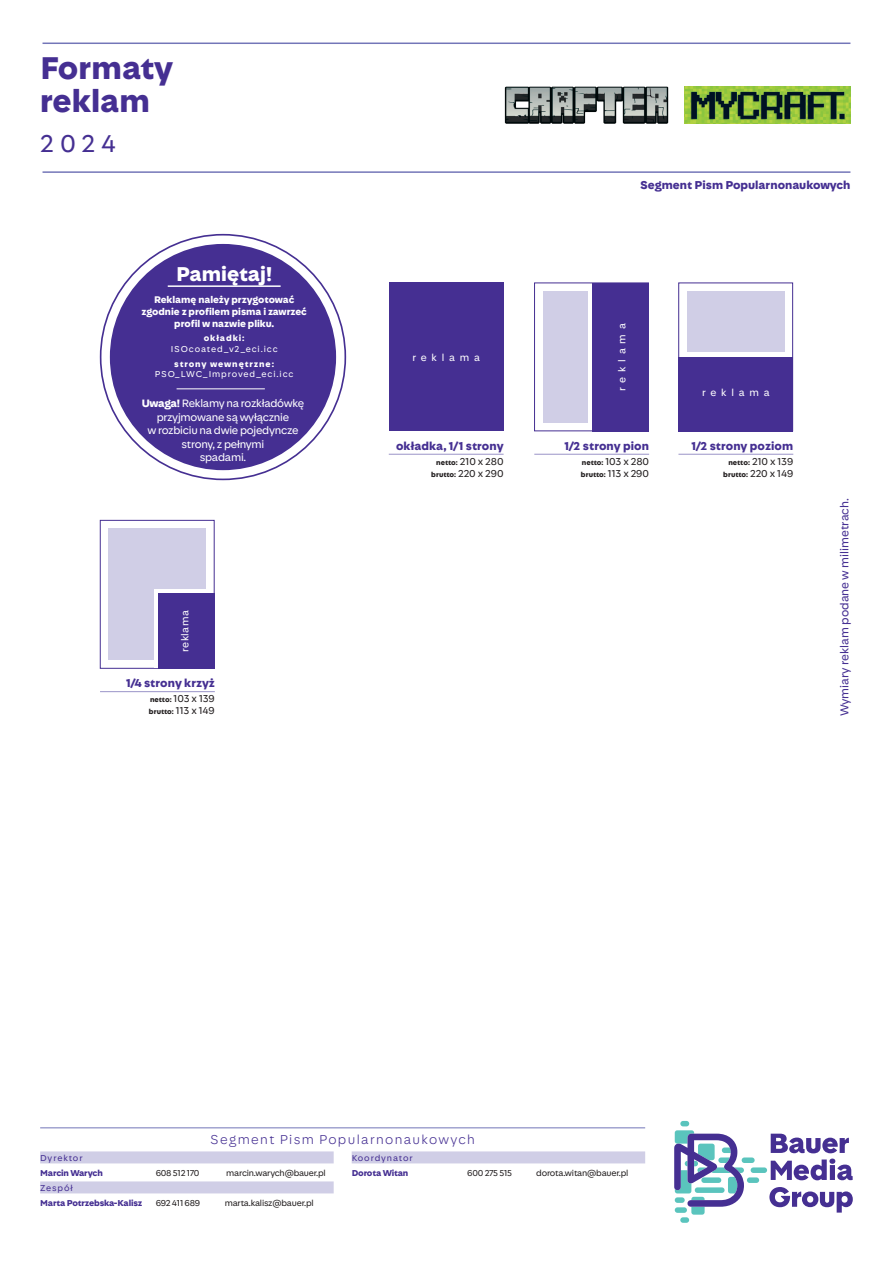
<style>
.page{position:relative;width:893px;height:1263px;background:#fff}
.page>*{position:absolute;margin:0;border:0;box-sizing:border-box;transform-origin:0 0}
.headCennikowy_1{font:700 33px "Bauer Media Sans";color:#452f92}
.t1{font:25.5px "Bauer Media Sans";color:#452f92}
.t2{font:700 21px "Bauer Media Sans";color:#fff}
.t3{font:300 13.5px "Bauer Media Sans";letter-spacing:.1em;color:#452f92}
.t4{font:700 12px "Bauer Media Sans";color:#452f92}
.t5{font:12px "Bauer Media Sans";color:#452f92}
.t6{font:11.25px/13.5px "Bauer Media Sans";letter-spacing:-.02em;color:#fff;text-align:center}
.t7{font:10.5px "Bauer Media Sans";letter-spacing:-.005em;color:#231f20}
.headCennikowy_1-2{font:10.5px "Bauer Media Sans";letter-spacing:.455em;color:#fff}
.headCennikowy_1-3{font:10.5px "Bauer Media Sans";letter-spacing:.05em;color:#fff}
.t8{font:700 10.2px/12.1px "Bauer Media Sans";color:#fff;text-align:center}
.t9{font:9px "Bauer Media Sans";letter-spacing:-.02em;color:#231f20}
.headCennikowy_1-4{font:9px/10.8px "Bauer Media Sans";letter-spacing:.095em;color:#fff;text-align:center}
.t10{font:700 9px "Bauer Media Sans";letter-spacing:-.015em;color:#452f92}
.t11{font:9px "Bauer Media Sans";letter-spacing:.1em;color:#452f92}
.headCennikowy_1-5{font:700 9px "Bauer Media Sans";letter-spacing:.095em;color:#fff}
.t12{font:700 7.5px "Bauer Media Sans";letter-spacing:-.01em;color:#231f20}
.s1{font-weight:700}
.s2{font-weight:700;font-size:7.5px}
.s3{font-weight:400;font-size:10.5px}
</style>
<div class="page">
<img style="left:504px;top:86px;width:165px;height:38px">
<img style="left:685px;top:87px;width:165px;height:36px">
<div style="left:40px;top:1151px;width:294px;height:12px;background:#d0cee6"></div>
<div style="left:40px;top:1181px;width:294px;height:12px;background:#d0cee6"></div>
<div style="left:352px;top:1151px;width:293px;height:12px;background:#d0cee6"></div>
<hr style="left:40px;top:1127px;width:605px;height:1px;background:#7376b8">
<svg style="left:771px;top:1134px;width:82px;height:46px"></svg>
<svg style="left:769px;top:1187px;width:84px;height:25px"></svg>
<div style="left:747px;top:1177px;width:12px;height:6px;background:#5ac4bd;border-radius:3px"></div>
<div style="left:742px;top:1157px;width:13px;height:6px;background:#5ac4bd;border-radius:3px"></div>
<div style="left:751px;top:1167px;width:16px;height:6px;background:#5ac4bd;border-radius:3px"></div>
<div style="left:680px;top:1217px;width:9px;height:6px;background:#5ac4bd;border-radius:3px"></div>
<div style="left:680px;top:1121px;width:9px;height:5px;background:#5ac4bd;border-radius:3px"></div>
<svg style="left:674px;top:1130px;width:70px;height:85px"></svg>
<hr style="left:43px;top:171px;width:807px;height:2px;background:#7376b8">
<hr style="left:43px;top:43px;width:807px;height:1px;background:#7376b8">
<div style="left:389px;top:282px;width:115px;height:149px;background:#452f92"></div>
<hr style="left:389px;top:454px;width:115px;height:1px;background:#9a94c8">
<div style="left:543px;top:291px;width:97px;height:132px;background:#d0cee6"></div>
<div style="left:534px;top:282px;width:115px;height:149px;border:1px solid #452f92"></div>
<svg style="left:588px;top:286px;width:5px;height:144px"></svg>
<div style="left:593px;top:283px;width:56px;height:148px;background:#452f92"></div>
<hr style="left:534px;top:454px;width:115px;height:1px;background:#9a94c8">
<div style="left:687px;top:291px;width:98px;height:132px;background:#d0cee6"></div>
<div style="left:678px;top:282px;width:115px;height:149px;border:1px solid #452f92"></div>
<div style="left:681px;top:353px;width:109px;height:78px;background:#fff"></div>
<div style="left:678px;top:357px;width:115px;height:74px;background:#452f92"></div>
<hr style="left:678px;top:454px;width:115px;height:1px;background:#9a94c8">
<div style="left:108px;top:528px;width:98px;height:132px;background:#d0cee6"></div>
<div style="left:100px;top:520px;width:115px;height:149px;border:1px solid #452f92"></div>
<div style="left:154px;top:589px;width:58px;height:78px;background:#fff"></div>
<div style="left:158px;top:593px;width:57px;height:76px;background:#452f92"></div>
<hr style="left:100px;top:691px;width:115px;height:1px;background:#9a94c8">
<div style="left:110px;top:244px;width:226px;height:226px;background:#452f92;border-radius:50%"></div>
<hr style="left:168px;top:285px;width:113px;height:2px;background:#fff">
<hr style="left:177px;top:388px;width:88px;height:1px;background:#fff">
<p class="headCennikowy_1" style="left:40px;top:47px;width:134px">Formaty</p>
<p class="headCennikowy_1" style="left:40px;top:80px;width:111px">reklam</p>
<h2 class="t1" style="left:40px;top:128px;width:77px">2024</h2>
<p class="t2" style="left:176px;top:261px;width:97px">Pamiętaj!</p>
<p class="t8" style="left:141px;top:293px;width:167px">Reklamę należy przygotować zgodnie z profilem pisma i zawrzeć profil w nazwie pliku.</p>
<p class="headCennikowy_1-4" style="left:171px;top:333px;width:108px"><span class="s1">okładki:<br></span>ISOcoated_v2_eci.icc</p>
<p class="headCennikowy_1-5" style="left:174px;top:358px;width:101px">strony wewnętrzne:</p>
<p class="headCennikowy_1-4" style="left:155px;top:369px;width:140px">PSO_LWC_Improved_eci.icc</p>
<p class="t6" style="left:142px;top:397px;width:164px"><span class="s1">Uwaga!</span> Reklamy na rozkładówkę przyjmowane są wyłącznie<br>w rozbiciu na dwie pojedyncze strony, z pełnymi<br>spadami.</p>
<p class="headCennikowy_1-3" style="left:179px;top:652px;width:44px;rotate:-90deg">reklama</p>
<p class="t4" style="left:126px;top:676px;width:90px">1/4 strony krzyż</p>
<p class="t7" style="left:150px;top:692px;width:66px"><span class="s2">netto:</span> 103 x 139</p>
<p class="t12" style="left:149px;top:707px;width:67px">brutto: <span class="s3">113 x 149</span></p>
<p class="headCennikowy_1-2" style="left:412px;top:351px;width:69px">reklama</p>
<p class="t4" style="left:396px;top:438px;width:109px">okładka, 1/1 strony</p>
<p class="t7" style="left:436px;top:455px;width:69px"><span class="s2">netto:</span> 210 x 280</p>
<p class="t12" style="left:431px;top:470px;width:74px">brutto: <span class="s3">220 x 290</span></p>
<p class="t4" style="left:640px;top:178px;width:212px">Segment Pism Popularnonaukowych</p>
<p class="headCennikowy_1-2" style="left:616px;top:391px;width:69px;rotate:-90deg">reklama</p>
<p class="headCennikowy_1-2" style="left:702px;top:386px;width:69px">reklama</p>
<p class="t4" style="left:565px;top:438px;width:86px">1/2 strony pion</p>
<p class="t7" style="left:582px;top:455px;width:69px"><span class="s2">netto:</span> 103 x 280</p>
<p class="t12" style="left:581px;top:470px;width:70px">brutto: <span class="s3">113 x 290</span></p>
<p class="t4" style="left:691px;top:438px;width:103px">1/2 strony poziom</p>
<p class="t7" style="left:728px;top:455px;width:66px"><span class="s2">netto:</span> 210 x 139</p>
<p class="t12" style="left:723px;top:470px;width:71px">brutto: <span class="s3">220 x 149</span></p>
<p class="t5" style="left:837px;top:716px;width:220px;rotate:-90deg">Wymiary reklam podane w milimetrach.</p>
<p class="t3" style="left:210px;top:1131px;width:266px">Segment Pism Popularnonaukowych</p>
<p class="t11" style="left:40px;top:1152px;width:44px">Dyrektor</p>
<p class="t10" style="left:40px;top:1167px;width:64px">Marcin Warych</p>
<p class="t9" style="left:156px;top:1167px;width:45px">608 512 170</p>
<p class="t9" style="left:226px;top:1167px;width:101px">marcin.warych@bauer.pl</p>
<p class="t11" style="left:40px;top:1182px;width:34px">Zespół</p>
<p class="t10" style="left:40px;top:1197px;width:104px">Marta Potrzebska-Kalisz</p>
<p class="t9" style="left:156px;top:1197px;width:46px">692 411 689</p>
<p class="t9" style="left:225px;top:1197px;width:90px">marta.kalisz@bauer.pl</p>
<p class="t11" style="left:352px;top:1152px;width:63px">Koordynator</p>
<p class="t10" style="left:352px;top:1167px;width:58px">Dorota Witan</p>
<p class="t9" style="left:467px;top:1167px;width:46px">600 275 515</p>
<p class="t9" style="left:536px;top:1167px;width:94px">dorota.witan@bauer.pl</p>
</div>
